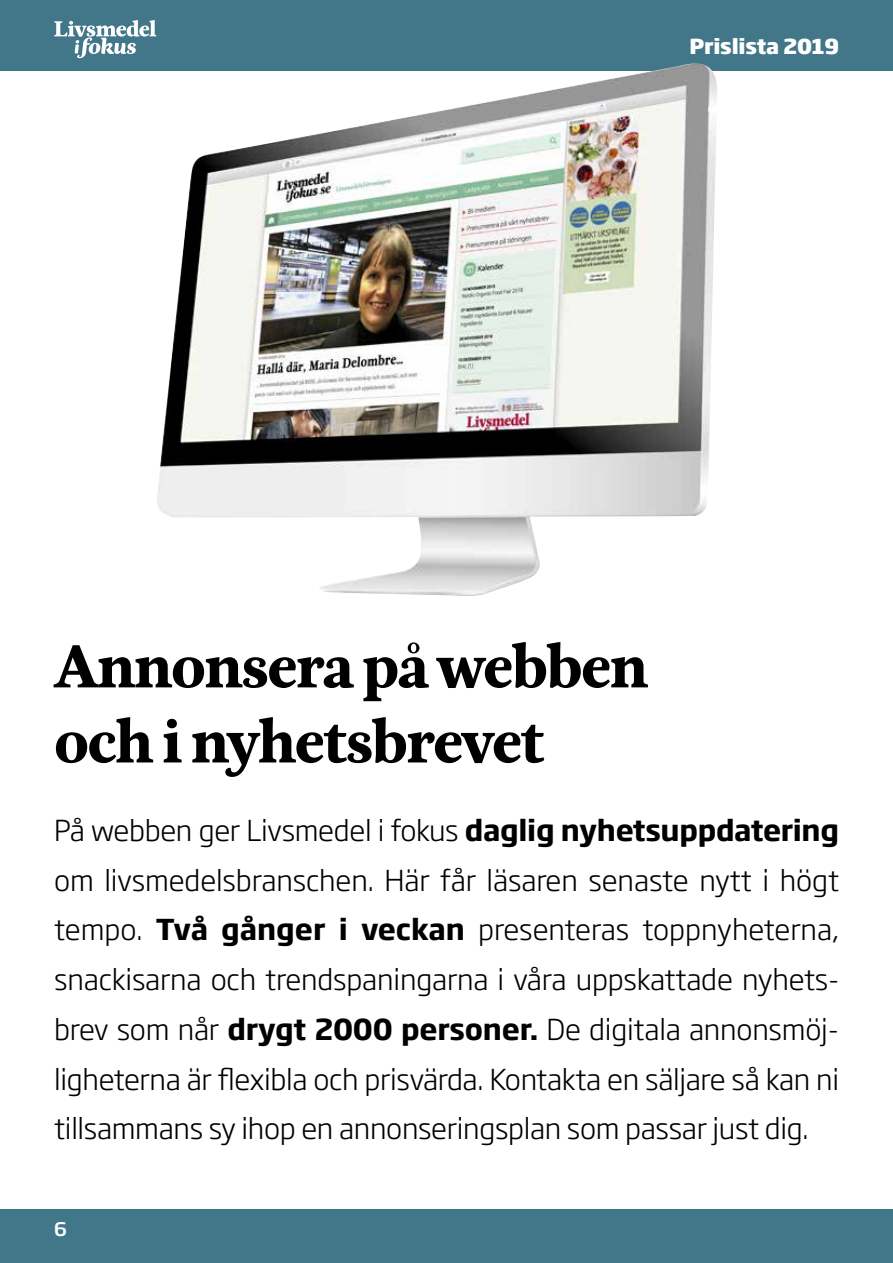
<style>
.page{position:relative;width:893px;height:1263px;background:#fff}
.page>*{position:absolute;margin:0;border:0;box-sizing:border-box;transform-origin:0 0}
.t1{font:800 62.85px/75.2px "Nyte";letter-spacing:-.02em;color:#000}
.t2{font:300 28.5px/49.7px "Soho Gothic Std";letter-spacing:-.01em;color:#000;text-align:justify}
.t3{font:800 20.4px "Soho Gothic Std";letter-spacing:-.01em;color:#fff}
.t4{font:500 18.45px "Soho Gothic Std";color:#fff;scale:1.07 1}
.s1{font-weight:700}
</style>
<div class="page">
<div style="left:0;top:0;width:893px;height:71px;background:#417789"></div>
<div style="left:0;top:1209px;width:893px;height:54px;background:#417789"></div>
<svg style="left:54px;top:20px;width:102px;height:38px"></svg>
<img style="left:157px;top:63px;width:560px;height:533px">
<p class="t3" style="left:689px;top:33px;width:151px">Prislista 2019</p>
<h1 class="t1" style="left:54px;top:627px;width:595px">Annonsera på webben och i nyhetsbrevet</h1>
<p class="t2" style="left:54px;top:806px;width:787px">På webben ger Livsmedel i fokus <span class="s1">daglig nyhetsuppdatering </span>om livsmedelsbranschen. Här får läsaren senaste nytt i högt tempo. <span class="s1">Två gånger i veckan</span> presenteras toppnyheterna, snackisarna och trendspaningarna i våra uppskattade nyhets&shy;brev som når <span class="s1">drygt 2000 personer.</span> De digitala annonsmöj&shy;ligheterna är flexibla och prisvärda. Kontakta en säljare så kan ni tillsammans sy ihop en annonseringsplan som passar just dig.</p>
<p class="t4" style="left:54px;top:1217px;width:14px">6</p>
</div>
